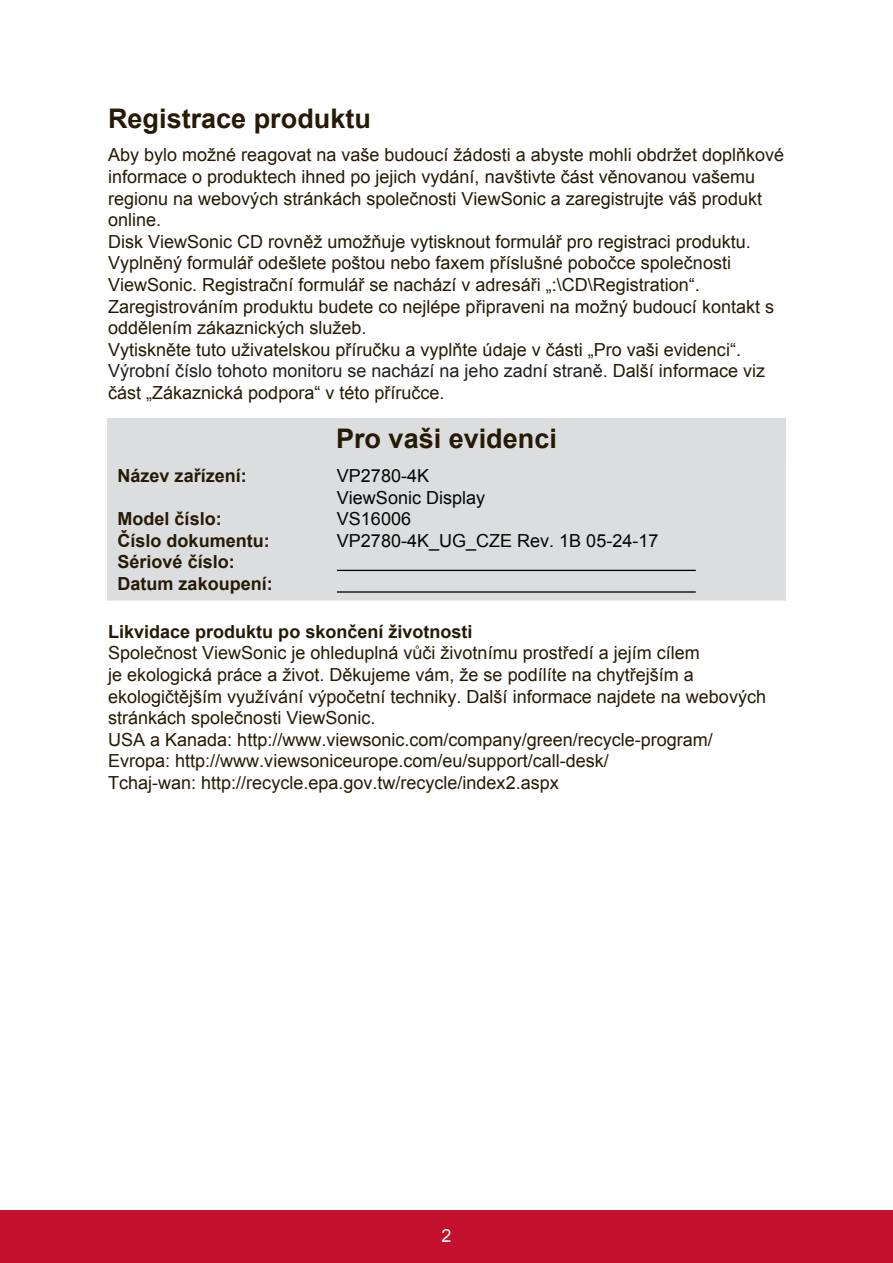
<style>
.page{position:relative;width:893px;height:1263px;background:#fff}
.page>*{position:absolute;margin:0;border:0;box-sizing:border-box;transform-origin:0 0}
.t1{font:700 27px "Arial";color:#251a05}
.t2{font:18px/21.6px "Arial";color:#251a05}
.t3{font:700 18px/21.6px "Arial";color:#251a05}
.t4{font:18px/21.6px "Arial";color:#040503}
.t5{font:18px "Arial";color:#fff}
.s1{color:#231f20}
</style>
<div class="page">
<div style="left:0;top:1210px;width:892px;height:53px;background:#c3102f"></div>
<div style="left:107px;top:418px;width:678px;height:40px;background:#dcdddf"></div>
<div style="left:107px;top:458px;width:678px;height:142px;background:#dcdddf"></div>
<hr style="left:337px;top:570px;width:358px;height:1px;background:#040503">
<hr style="left:337px;top:591px;width:358px;height:1px;background:#040503">
<h1 class="t1" style="left:108px;top:100px;width:264px">Registrace produktu</h1>
<p class="t2" style="left:108px;top:144px;width:677px">Aby bylo možné reagovat na vaše budoucí žádosti a abyste mohli obdržet doplňkové informace o produktech ihned po jejich vydání, navštivte část věnovanou vašemu regionu na webových stránkách společnosti ViewSonic a zaregistrujte váš produkt online.<br>Disk ViewSonic CD rovněž umožňuje vytisknout formulář pro registraci produktu.<br>Vyplněný formulář odešlete poštou nebo faxem příslušné pobočce společnosti ViewSonic. Registrační formulář se nachází v adresáři „:\CD\Registration“.<br>Zaregistrováním produktu budete co nejlépe připraveni na možný budoucí kontakt s oddělením zákaznických služeb.<br>Vytiskněte tuto uživatelskou příručku a vyplňte údaje v části „Pro vaši evidenci“.<br><span class="s1">Výrobní číslo tohoto monitoru se nachází na jeho zadní straně.</span> Další informace viz část „Zákaznická podpora“ v této příručce.</p>
<h1 class="t1" style="left:336px;top:420px;width:222px">Pro vaši evidenci</h1>
<p class="t3" style="left:117px;top:465px;width:131px">Název zařízení:</p>
<p class="t3" style="left:117px;top:508px;width:157px">Model číslo:<br>Číslo dokumentu:<br>Sériové číslo:<br>Datum zakoupení:</p>
<p class="t4" style="left:337px;top:465px;width:323px">VP2780-4K<br>ViewSonic Display<br>VS16006<br>VP2780-4K_UG_CZE Rev. 1B 05-24-17</p>
<p class="t3" style="left:108px;top:621px;width:366px">Likvidace produktu po skončení životnosti</p>
<p class="t2" style="left:108px;top:642px;width:659px">Společnost ViewSonic je ohleduplná vůči životnímu prostředí a jejím cílem<br>je ekologická práce a život. Děkujeme vám, že se podílíte na chytřejším a ekologičtějším využívání výpočetní techniky. Další informace najdete na webových stránkách společnosti ViewSonic.<br>USA a Kanada: http://www.viewsonic.com/company/green/recycle-program/ Evropa: http://www.viewsoniceurope.com/eu/support/call-desk/<br>Tchaj-wan: http://recycle.epa.gov.tw/recycle/index2.aspx</p>
<p class="t5" style="left:441px;top:1223px;width:12px">2</p>
</div>
